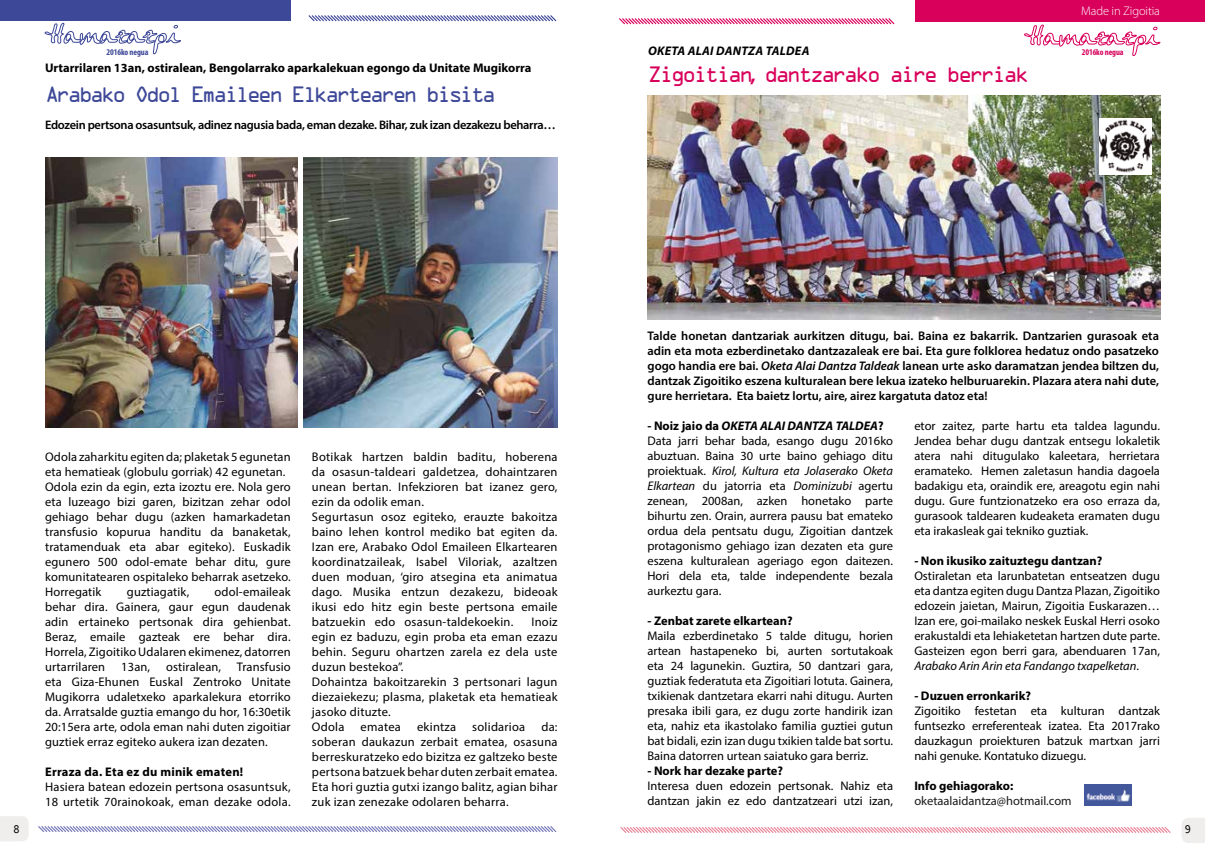
<style>
.page{position:relative;width:1205px;height:851px;background:#fff}
.page>*{position:absolute;margin:0;border:0;box-sizing:border-box;transform-origin:0 0}
.t1{font:20px "OCRA Std";letter-spacing:-.16em;color:#3d4898}
.t2{font:20px "OCRA Std";letter-spacing:-.15em;color:#d8005b}
.t3{font:12.5px/15px "Myriad Pro";letter-spacing:.01em;color:#000;text-align:justify}
.t4{font:600 12.5px/15px "Myriad Pro";color:#000;text-align:justify}
.t5{font:700 12.5px "Myriad Pro";color:#000}
.t6{font:700 12.5px "Myriad Pro";letter-spacing:.02em;color:#000}
.t7{font:12.5px "Myriad Pro";color:#1a1a1a}
.t8{font:italic 700 12.5px "Myriad Pro";letter-spacing:.02em;color:#000}
.t9{font:300 12.5px "Myriad Pro";letter-spacing:-.01em;color:#fff}
.t10{font:600 12.38px "Myriad Pro";letter-spacing:-.025em;color:#000}
.t11{font:11.25px "Monotypecom";color:#000}
.t12{font:700 condensed 8.75px "Myriad Pro";letter-spacing:-.01em;color:#d8005b}
.t13{font:700 condensed 8.75px "Myriad Pro";letter-spacing:-.01em;color:#3d4898}
.s1{font-family:"Myriad Pro";font-weight:700}
.s2{font-style:italic}
.s3{font-weight:700}
.s4{font-weight:700;font-style:italic}
</style>
<div class="page">
<svg style="left:1182px;top:818px;width:23px;height:24px"></svg>
<img style="left:647px;top:96px;width:513px;height:223px">
<svg style="left:308px;top:15px;width:249px;height:7px"></svg>
<svg style="left:0;top:816px;width:29px;height:25px"></svg>
<div style="left:0;top:0;width:290px;height:21px;background:#3d4898"></div>
<svg style="left:38px;top:826px;width:519px;height:6px"></svg>
<svg style="left:620px;top:827px;width:551px;height:6px"></svg>
<svg style="left:1024px;top:25px;width:136px;height:31px"></svg>
<div style="left:915px;top:0;width:290px;height:21px;background:#d8005b"></div>
<svg style="left:619px;top:18px;width:276px;height:7px"></svg>
<img style="left:1099px;top:118px;width:52px;height:56px">
<svg style="left:45px;top:23px;width:136px;height:31px"></svg>
<img style="left:45px;top:158px;width:253px;height:269px">
<img style="left:304px;top:158px;width:253px;height:270px">
<img style="left:1084px;top:784px;width:47px;height:21px">
<p class="t13" style="left:107px;top:46px;width:43px">2016ko negua</p>
<p class="t5" style="left:45px;top:59px;width:488px">Urtarrilaren 13an, ostiralean, Bengolarrako aparkalekuan egongo da Unitate Mugikorra</p>
<h1 class="t1" style="left:45px;top:85px;width:453px">Arabako Odol Emaileen Elkartearen bisita</h1>
<p class="t10" style="left:45px;top:117px;width:512px">Edozein pertsona osasuntsuk, adinez nagusia bada, eman dezake. Bihar, zuk izan dezakezu beharra…</p>
<p class="t11" style="left:13px;top:822px;width:8px">8</p>
<p class="t3" style="left:45px;top:448px;width:247px;text-align:left">Odola zaharkitu egiten da; plaketak 5 egunetan eta hematieak (globulu gorriak) 42 egunetan.<br>Odola ezin da egin, ezta izoztu ere. Nola gero eta luzeago bizi garen, bizitzan zehar odol gehiago behar dugu (azken hamarkadetan transfusio kopurua handitu da banaketak, tratamenduak eta abar egiteko). Euskadik egunero 500 odol-emate behar ditu, gure komunitatearen ospitaleko beharrak asetzeko.<br>Horregatik</p>
<p class="t3" style="left:45px;top:583px;width:247px;text-indent:170px">odol-emaileak behar dira. Gainera, gaur egun daudenak adin ertaineko pertsonak dira gehienbat.<br>Beraz, emaile gazteak ere behar dira.<br>Horrela, Zigoitiko Udalaren ekimenez, datorren urtarrilaren</p>
<p class="t3" style="left:127px;top:583px;width:64px">guztiagatik,</p>
<p class="t3" style="left:45px;top:658px;width:247px;text-indent:121px">ostiralean, Transfusio eta Giza-Ehunen Euskal Zentroko Unitate Mugikorra udaletxeko aparkalekura etorriko da. Arratsalde guztia emango du hor, 16:30etik 20:15era arte, odola eman nahi duten zigoitiar guztiek erraz egiteko aukera izan dezaten.</p>
<p class="t6" style="left:45px;top:763px;width:200px">Erraza da. Eta ez du minik ematen!</p>
<p class="t3" style="left:45px;top:778px;width:247px">Hasiera batean edozein pertsona osasuntsuk,<br>18 urtetik 70rainokoak, eman dezake odola.</p>
<p class="t3" style="left:121px;top:658px;width:30px">13an,</p>
<p class="t3" style="left:312px;top:448px;width:247px;text-align:left">Botikak hartzen baldin baditu, hoberena da osasun-taldeari galdetzea, dohaintzaren unean bertan. Infekzioren bat izanez gero, ezin da odolik eman.<br>Segurtasun osoz egiteko, erauzte bakoitza baino lehen kontrol mediko bat egiten da.<br>Izan ere, Arabako Odol Emaileen Elkartearen koordinatzaileak, Isabel Viloriak, azaltzen duen moduan, ‘giro atsegina eta animatua dago. Musika entzun dezakezu, bideoak ikusi edo hitz egin beste pertsona emaile batzuekin edo osasun-taldekoekin.</p>
<p class="t3" style="left:312px;top:613px;width:247px;text-align:left;text-indent:219px">Inoiz egin ez baduzu, egin proba eta eman ezazu behin. Seguru ohartzen zarela ez dela uste duzun bestekoa”.<br>Dohaintza bakoitzarekin 3 pertsonari lagun diezaiekezu; plasma, plaketak eta hematieak jasoko dituzte.<br>Odola</p>
<p class="t3" style="left:312px;top:718px;width:247px;text-indent:229px">da: soberan daukazun zerbait ematea, osasuna berreskuratzeko edo bizitza ez galtzeko beste pertsona batzuek behar duten zerbait ematea.<br>Eta hori guztia gutxi izango balitz, agian bihar zuk izan zenezake odolaren beharra.</p>
<p class="t3" style="left:361px;top:718px;width:42px">ematea</p>
<p class="t3" style="left:417px;top:718px;width:41px">ekintza</p>
<p class="t3" style="left:472px;top:718px;width:54px">solidarioa</p>
<p class="t8" style="left:648px;top:43px;width:163px">OKETA ALAI DANTZA TALDEA</p>
<h1 class="t2" style="left:648px;top:66px;width:383px">Zigoitian<span class="s1">,</span> dantzarako aire berriak</h1>
<p class="t9" style="left:1081px;top:4px;width:80px">Made in Zigoitia</p>
<p class="t12" style="left:1082px;top:46px;width:43px">2016ko negua</p>
<p class="t4" style="left:647px;top:328px;width:513px">Talde honetan dantzariak aurkitzen ditugu, bai. Baina ez bakarrik. Dantzarien gurasoak eta adin eta mota ezberdinetako dantzazaleak ere bai. Eta gure folklorea hedatuz ondo pasatzeko gogo handia ere bai. <span class="s2">Oketa Alai Dantza Taldeak</span> lanean urte asko daramatzan jendea biltzen du, dantzak Zigoitiko eszena kulturalean bere lekua izateko helburuarekin. Plazara atera nahi dute, gure herrietara. Eta baietz lortu, aire, airez kargatuta datoz eta!</p>
<p class="t3" style="left:647px;top:418px;width:247px;text-align:left"><span class="s3">- Noiz jaio da</span> <span class="s4">OKETA ALAI DANTZA TALDEA</span><span class="s3">?<br></span>Data jarri behar bada, esango dugu 2016ko abuztuan. Baina 30 urte baino gehiago ditu proiektuak. <span class="s2">Kirol, Kultura eta Jolaserako Oketa Elkartean</span> du jatorria eta <span class="s2">Dominizubi</span> agertu zenean, 2008an, azken honetako parte bihurtu zen. Orain, aurrera pausu bat emateko ordua dela pentsatu dugu, Zigoitian dantzek protagonismo gehiago izan dezaten eta gure eszena kulturalean ageriago egon daitezen.<br>Hori dela eta, talde independente bezala aurkeztu gara.</p>
<p class="t5" style="left:647px;top:612px;width:147px">- Zenbat zarete elkartean?</p>
<p class="t3" style="left:647px;top:628px;width:247px">Maila ezberdinetako 5 talde ditugu, horien artean hastapeneko bi, aurten sortutakoak eta 24 lagunekin. Guztira, 50 dantzari gara, guztiak federatuta eta Zigoitiari lotuta. Gainera, txikienak dantzetara ekarri nahi ditugu. Aurten presaka ibili gara, ez dugu zorte handirik izan eta, nahiz eta ikastolako familia guztiei gutun bat bidali, ezin izan dugu txikien talde bat sortu.<br>Baina datorren urtean saiatuko gara berriz.</p>
<p class="t5" style="left:647px;top:762px;width:137px">- Nork har dezake parte?</p>
<p class="t3" style="left:647px;top:778px;width:247px">Interesa duen edozein pertsonak. Nahiz eta dantzan jakin ez edo dantzatzeari utzi izan,</p>
<p class="t3" style="left:914px;top:418px;width:247px">etor zaitez, parte hartu eta taldea lagundu.<br>Jendea behar dugu dantzak entsegu lokaletik atera nahi ditugulako kaleetara, herrietara eramateko. Hemen zaletasun handia dagoela badakigu eta, oraindik ere, areagotu egin nahi dugu. Gure funtzionatzeko era oso erraza da, gurasook taldearen kudeaketa eramaten dugu eta irakasleak gai tekniko guztiak.</p>
<p class="t5" style="left:914px;top:552px;width:189px">- Non ikusiko zaituztegu dantzan?</p>
<p class="t3" style="left:914px;top:568px;width:247px">Ostiraletan eta larunbatetan entseatzen dugu eta dantza egiten dugu Dantza Plazan, Zigoitiko edozein jaietan, Mairun, Zigoitia Euskarazen… Izan ere, goi-mailako neskek Euskal Herri osoko erakustaldi eta lehiaketetan hartzen dute parte.<br>Gasteizen egon berri gara, abenduaren 17an, <span class="s2">Arabako Arin Arin eta Fandango txapelketan</span>.</p>
<p class="t5" style="left:914px;top:687px;width:118px">- Duzuen erronkarik?</p>
<p class="t3" style="left:914px;top:703px;width:247px">Zigoitiko festetan eta kulturan dantzak funtsezko erreferenteak izatea. Eta 2017rako dauzkagun proiekturen batzuk martxan jarri nahi genuke. Kontatuko dizuegu.</p>
<p class="t5" style="left:914px;top:777px;width:100px">Info gehiagorako:</p>
<p class="t7" style="left:914px;top:793px;width:159px">oketaalaidantza@hotmail.com</p>
<p class="t11" style="left:1184px;top:822px;width:8px">9</p>
</div>
